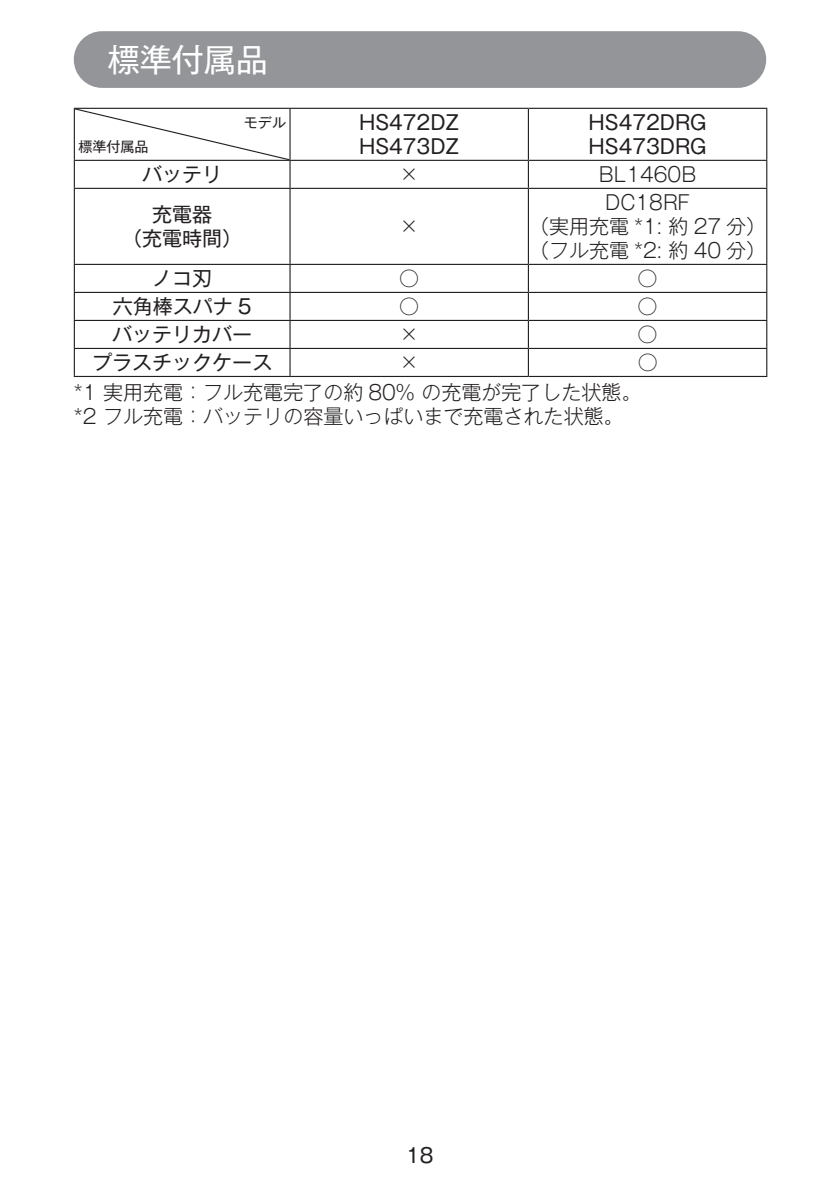
<style>
.page{position:relative;width:840px;height:1191px;background:#fff}
.page>*{position:absolute;margin:0;border:0;box-sizing:border-box;transform-origin:0 0}
.t1{font:32px "Gothic MB101 Pro";color:#fff}
.t2{font:300 20px/24px "Gothic MB101 Pro";color:#231f20;text-align:center}
.t3{font:20px/24px "Gothic MB101 Pro";color:#231f20}
.t4{font:14px "Gothic MB101 Pro";color:#231f20}
</style>
<div class="page">
<div style="left:74px;top:31px;width:691px;height:57px;background:#939598;border-radius:28px"></div>
<hr style="left:74px;top:188px;width:216px;height:1px;background:#231f20">
<hr style="left:74px;top:264px;width:216px;height:1px;background:#231f20">
<hr style="left:74px;top:292px;width:216px;height:1px;background:#231f20">
<hr style="left:74px;top:320px;width:216px;height:1px;background:#231f20">
<hr style="left:74px;top:348px;width:216px;height:1px;background:#231f20">
<hr style="left:74px;top:108px;width:216px;height:1px;background:#231f20">
<hr style="left:290px;top:108px;width:238px;height:1px;background:#231f20">
<hr style="left:528px;top:108px;width:238px;height:1px;background:#231f20">
<hr style="left:527px;top:109px;width:1px;height:51px;background:#231f20">
<hr style="left:765px;top:109px;width:1px;height:51px;background:#231f20">
<hr style="left:74px;top:189px;width:1px;height:75px;background:#231f20">
<hr style="left:765px;top:189px;width:1px;height:75px;background:#231f20">
<svg style="left:74px;top:265px;width:1px;height:111px"></svg>
<hr style="left:74px;top:376px;width:216px;height:1px;background:#231f20">
<hr style="left:290px;top:160px;width:238px;height:1px;background:#231f20">
<hr style="left:528px;top:160px;width:238px;height:1px;background:#231f20">
<svg style="left:527px;top:161px;width:1px;height:27px"></svg>
<hr style="left:290px;top:188px;width:238px;height:1px;background:#231f20">
<hr style="left:289px;top:189px;width:1px;height:75px;background:#231f20">
<hr style="left:528px;top:188px;width:238px;height:1px;background:#231f20">
<hr style="left:527px;top:189px;width:1px;height:75px;background:#231f20">
<hr style="left:290px;top:264px;width:238px;height:1px;background:#231f20">
<hr style="left:528px;top:264px;width:238px;height:1px;background:#231f20">
<hr style="left:290px;top:292px;width:238px;height:1px;background:#231f20">
<hr style="left:528px;top:292px;width:238px;height:1px;background:#231f20">
<hr style="left:290px;top:320px;width:238px;height:1px;background:#231f20">
<hr style="left:528px;top:320px;width:238px;height:1px;background:#231f20">
<hr style="left:290px;top:348px;width:238px;height:1px;background:#231f20">
<svg style="left:289px;top:265px;width:1px;height:111px"></svg>
<hr style="left:528px;top:348px;width:238px;height:1px;background:#231f20">
<svg style="left:527px;top:265px;width:1px;height:111px"></svg>
<hr style="left:290px;top:376px;width:238px;height:1px;background:#231f20">
<hr style="left:528px;top:376px;width:238px;height:1px;background:#231f20">
<svg style="left:74px;top:109px;width:216px;height:79px"></svg>
<h1 class="t1" style="left:108px;top:33px;width:162px">標準付属品</h1>
<p class="t4" style="left:78px;top:135px;width:71px">標準付属品</p>
<p class="t4" style="left:244px;top:111px;width:43px">モデル</p>
<p class="t3" style="left:359px;top:107px;width:101px">HS472DZ<br>HS473DZ</p>
<p class="t3" style="left:588px;top:107px;width:119px">HS472DRG<br>HS473DRG</p>
<p class="t3" style="left:142px;top:159px;width:81px">バッテリ</p>
<p class="t2" style="left:399px;top:159px;width:21px">×</p>
<p class="t2" style="left:598px;top:159px;width:99px">BL1460B</p>
<p class="t3" style="left:122px;top:199px;width:121px;text-align:center">充電器<br>（充電時間）</p>
<p class="t2" style="left:528px;top:187px;width:238px">DC18RF<br>（実用充電 *1: 約 27 分）（フル充電 *2: 約 40 分）</p>
<p class="t2" style="left:399px;top:211px;width:21px">×</p>
<p class="t3" style="left:152px;top:263px;width:61px">ノコ刃</p>
<p class="t2" style="left:399px;top:263px;width:21px">○</p>
<p class="t2" style="left:637px;top:263px;width:21px">○</p>
<p class="t3" style="left:113px;top:291px;width:140px">六角棒スパナ 5</p>
<p class="t2" style="left:399px;top:291px;width:21px">○</p>
<p class="t2" style="left:637px;top:291px;width:21px">○</p>
<p class="t3" style="left:112px;top:319px;width:141px">バッテリカバー</p>
<p class="t2" style="left:399px;top:319px;width:21px">×</p>
<p class="t2" style="left:637px;top:319px;width:21px">○</p>
<p class="t3" style="left:92px;top:347px;width:181px">プラスチックケース</p>
<p class="t2" style="left:399px;top:347px;width:21px">×</p>
<p class="t2" style="left:74px;top:344px;width:585px;line-height:30.2px;text-align:left;text-indent:563px">○ *1 実用充電：フル充電完了の約 80% の充電が完了した状態。</p>
<p class="t2" style="left:74px;top:402px;width:551px">*2 フル充電：バッテリの容量いっぱいまで充電された状態。</p>
<p class="t3" style="left:406px;top:1140px;width:29px">18</p>
</div>
